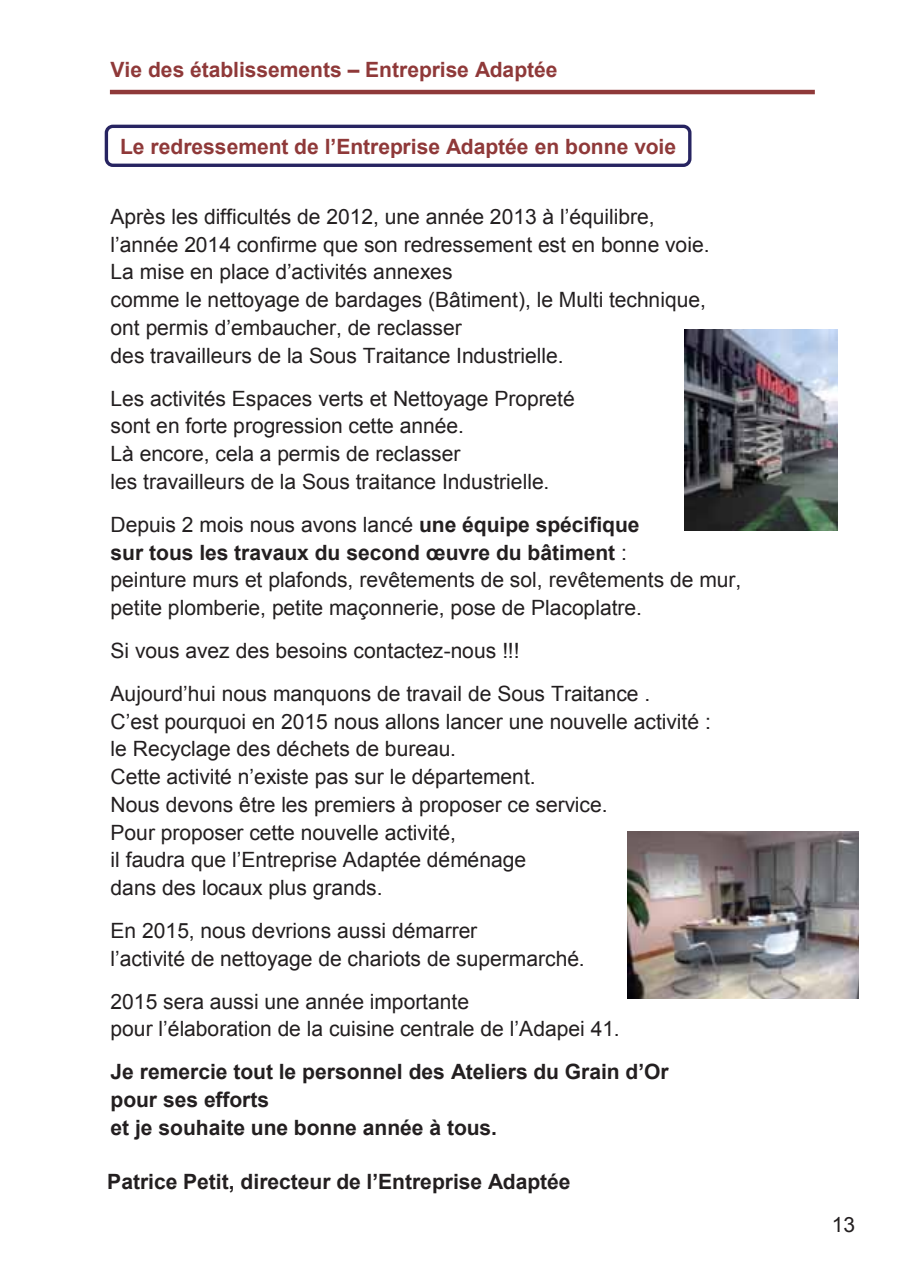
<style>
.page{position:relative;width:902px;height:1272px;background:#fff}
.page>*{position:absolute;margin:0;border:0;box-sizing:border-box;transform-origin:0 0}
.t1{font:21px/27.8px "Arial";color:#231f20}
.t2{font:700 21px/27.8px "Arial";color:#231f20}
.t3{font:700 21px "Arial";color:#8f3939}
.t4{font:21px "Arial";color:#231f20}
.s1{font-weight:700}
</style>
<div class="page">
<hr style="left:110px;top:90px;width:704px;height:4px;background:#8f3939">
<img style="left:684px;top:330px;width:153px;height:201px">
<img style="left:627px;top:831px;width:231px;height:167px">
<div style="left:105px;top:125px;width:586px;height:42px;border:3px solid #272461;border-radius:6px"></div>
<p class="t3" style="left:110px;top:58px;width:448px">Vie des établissements – Entreprise Adaptée</p>
<p class="t3" style="left:120px;top:135px;width:557px">Le redressement de l’Entreprise Adaptée en bonne voie</p>
<p class="t1" style="left:110px;top:203px;width:600px">Après les difficultés de 2012, une année 2013 à l’équilibre, l’année 2014 confirme que son redressement est en bonne voie.<br>La mise en place d’activités annexes<br>comme le nettoyage de bardages (Bâtiment), le Multi technique, ont permis d’embaucher, de reclasser<br>des travailleurs de la Sous Traitance Industrielle.</p>
<p class="t1" style="left:110px;top:384px;width:466px">Les activités Espaces verts et Nettoyage Propreté sont en forte progression cette année.<br>Là encore, cela a permis de reclasser<br>les travailleurs de la Sous traitance Industrielle.</p>
<p class="t1" style="left:110px;top:510px;width:632px">Depuis 2 mois nous avons lancé <span class="s1">une équipe spécifique<br>sur tous les travaux du second œuvre du bâtiment</span> :<br>peinture murs et plafonds, revêtements de sol, revêtements de mur, petite plomberie, petite maçonnerie, pose de Placoplatre.</p>
<p class="t1" style="left:111px;top:629px;width:541px;line-height:42.9px">Si vous avez des besoins contactez-nous !!!<br>Aujourd’hui nous manquons de travail de Sous Traitance .</p>
<p class="t1" style="left:110px;top:707px;width:602px">C’est pourquoi en 2015 nous allons lancer une nouvelle activité : le Recyclage des déchets de bureau.<br>Cette activité n’existe pas sur le département.<br>Nous devons être les premiers à proposer ce service.<br>Pour proposer cette nouvelle activité,<br>il faudra que l’Entreprise Adaptée déménage<br>dans des locaux plus grands.</p>
<p class="t1" style="left:110px;top:916px;width:475px">En 2015, nous devrions aussi démarrer<br>l’activité de nettoyage de chariots de supermarché.</p>
<p class="t1" style="left:110px;top:987px;width:510px">2015 sera aussi une année importante<br>pour l’élaboration de la cuisine centrale de l’Adapei 41.</p>
<p class="t2" style="left:110px;top:1057px;width:559px">Je remercie tout le personnel des Ateliers du Grain d’Or pour ses efforts<br>et je souhaite une bonne année à tous.</p>
<p class="t2" style="left:107px;top:1167px;width:465px">Patrice Petit, directeur de l’Entreprise Adaptée</p>
<p class="t4" style="left:831px;top:1212px;width:25px">13</p>
</div>
